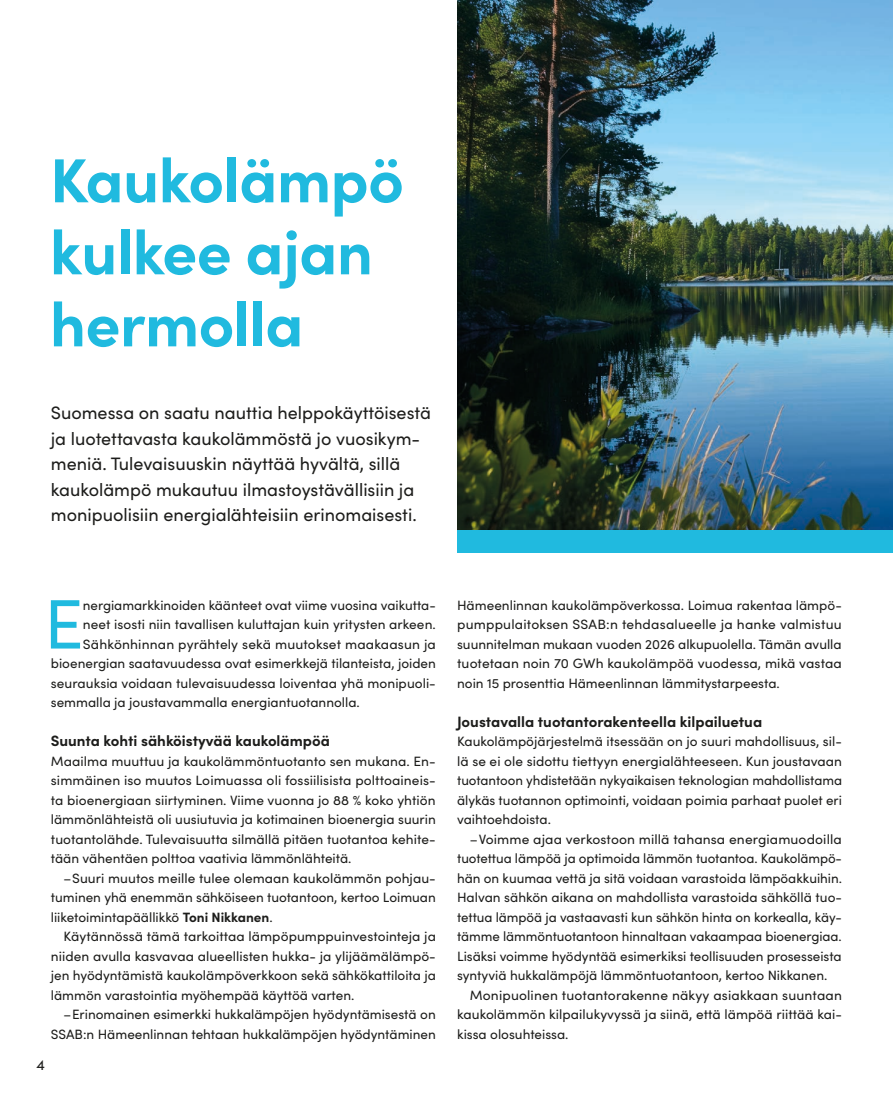
<style>
.page{position:relative;width:893px;height:1106px;background:#fff}
.page>*{position:absolute;margin:0;border:0;box-sizing:border-box;transform-origin:0 0}
.Leipis___anfangi{font:70.05px "Sofia Pro";color:#20badf}
.Pääjutun_otsikko{font:700 62.25px/72px "Sofia Pro";letter-spacing:-.01em;color:#20badf}
.Ingressi__regular{font:18px/25.5px "Sofia Pro";color:#1d1d1b}
.Väliotsikko{font:700 15px "Sofia Pro";color:#1d1d1b}
.Ingressi{font:15px "Sofia Pro";color:#1d1d1b}
.Leipis___sisennys_3mm{font:13.5px/19.5px "Sofia Pro";color:#1d1d1b;text-align:justify}
.Leipis___anfangi-2{font:13.5px "Sofia Pro";color:#1d1d1b}
.s1{font-weight:700}
</style>
<div class="page">
<img style="left:457px;top:0;width:436px;height:530px">
<div style="left:457px;top:530px;width:436px;height:23px;background:#20badf"></div>
<p class="Pääjutun_otsikko" style="left:50px;top:139px;width:356px">Kaukolämpö kulkee ajan hermolla</p>
<p class="Ingressi__regular" style="left:51px;top:399px;width:382px">Suomessa on saatu nauttia helppokäyttöisestä ja luotettavasta kaukolämmöstä jo vuosikym&shy;meniä. Tulevaisuuskin näyttää hyvältä, sillä kaukolämpö mukautuu ilmastoystävällisiin ja monipuolisiin energialähteisiin erinomaisesti.</p>
<p class="Leipis___anfangi" style="left:44px;top:573px;width:41px">E</p>
<p class="Leipis___anfangi-2" style="left:83px;top:595px;width:354px">nergiamarkkinoiden käänteet ovat viime vuosina vaikutta-</p>
<p class="Leipis___anfangi-2" style="left:83px;top:614px;width:354px">neet isosti niin tavallisen kuluttajan kuin yritysten arkeen.</p>
<p class="Leipis___anfangi-2" style="left:83px;top:634px;width:355px">Sähkönhinnan pyrähtely sekä muutokset maakaasun ja</p>
<p class="Leipis___anfangi-2" style="left:51px;top:653px;width:386px">bioenergian saatavuudessa ovat esimerkkejä tilanteista, joiden</p>
<p class="Leipis___anfangi-2" style="left:51px;top:673px;width:386px">seurauksia voidaan tulevaisuudessa loiventaa yhä monipuoli-</p>
<p class="Leipis___anfangi-2" style="left:51px;top:692px;width:310px">semmalla ja joustavammalla energiantuotannolla.</p>
<p class="Väliotsikko" style="left:51px;top:729px;width:281px">Suunta kohti sähköistyvää kaukolämpöä</p>
<p class="Leipis___sisennys_3mm" style="left:51px;top:750px;width:386px">Maailma muuttuu ja kaukolämmöntuotanto sen mukana. En&shy;simmäinen iso muutos Loimuassa oli fossiilisista polttoaineis&shy;ta bioenergiaan siirtyminen. Viime vuonna jo 88 % koko yhtiön lämmönlähteistä oli uusiutuvia ja kotimainen bioenergia suurin tuotantolähde. Tulevaisuutta silmällä pitäen tuotantoa kehite&shy;tään vähentäen polttoa vaativia lämmönlähteitä.</p>
<p class="Leipis___sisennys_3mm" style="left:51px;top:867px;width:386px;text-indent:13px">–Suuri muutos meille tulee olemaan kaukolämmön pohjau&shy;tuminen yhä enemmän sähköiseen tuotantoon, kertoo Loimuan liiketoimintapäällikkö <span class="s1">Toni Nikkanen</span>.</p>
<p class="Leipis___sisennys_3mm" style="left:51px;top:926px;width:387px;text-indent:13px">Käytännössä tämä tarkoittaa lämpöpumppuinvestointeja ja niiden avulla kasvavaa alueellisten hukka- ja ylijäämälämpö&shy;jen hyödyntämistä kaukolämpöverkkoon sekä sähkökattiloita ja lämmön varastointia myöhempää käyttöä varten.</p>
<p class="Leipis___sisennys_3mm" style="left:51px;top:1004px;width:386px;text-align:right">–Erinomainen esimerkki hukkalämpöjen hyödyntämisestä on<br>SSAB:n Hämeenlinnan tehtaan hukkalämpöjen hyödyntäminen</p>
<p class="Ingressi" style="left:36px;top:1054px;width:10px">4</p>
<p class="Leipis___sisennys_3mm" style="left:457px;top:594px;width:386px">Hämeenlinnan kaukolämpöverkossa. Loimua rakentaa lämpö&shy;pumppulaitoksen SSAB:n tehdasalueelle ja hanke valmistuu suunnitelman mukaan vuoden 2026 alkupuolella. Tämän avulla tuotetaan noin 70 GWh kaukolämpöä vuodessa, mikä vastaa noin 15 prosenttia Hämeenlinnan lämmitystarpeesta.</p>
<p class="Väliotsikko" style="left:457px;top:709px;width:307px">Joustavalla tuotantorakenteella kilpailuetua</p>
<p class="Leipis___sisennys_3mm" style="left:457px;top:731px;width:386px">Kaukolämpöjärjestelmä itsessään on jo suuri mahdollisuus, sil&shy;lä se ei ole sidottu tiettyyn energialähteeseen. Kun joustavaan tuotantoon yhdistetään nykyaikaisen teknologian mahdollistama älykäs tuotannon optimointi, voidaan poimia parhaat puolet eri vaihtoehdoista.</p>
<p class="Leipis___sisennys_3mm" style="left:457px;top:828px;width:386px;text-indent:13px">–Voimme ajaa verkostoon millä tahansa energiamuodoilla tuotettua lämpöä ja optimoida lämmön tuotantoa. Kaukolämpö&shy;hän on kuumaa vettä ja sitä voidaan varastoida lämpöakkuihin.<br>Halvan sähkön aikana on mahdollista varastoida sähköllä tuo&shy;tettua lämpöä ja vastaavasti kun sähkön hinta on korkealla, käy&shy;tämme lämmöntuotantoon hinnaltaan vakaampaa bioenergiaa.<br>Lisäksi voimme hyödyntää esimerkiksi teollisuuden prosesseista syntyviä hukkalämpöjä lämmöntuotantoon, kertoo Nikkanen.</p>
<p class="Leipis___sisennys_3mm" style="left:457px;top:984px;width:386px;text-indent:13px">Monipuolinen tuotantorakenne näkyy asiakkaan suuntaan kaukolämmön kilpailukyvyssä ja siinä, että lämpöä riittää kai&shy;kissa olosuhteissa.</p>
</div>
